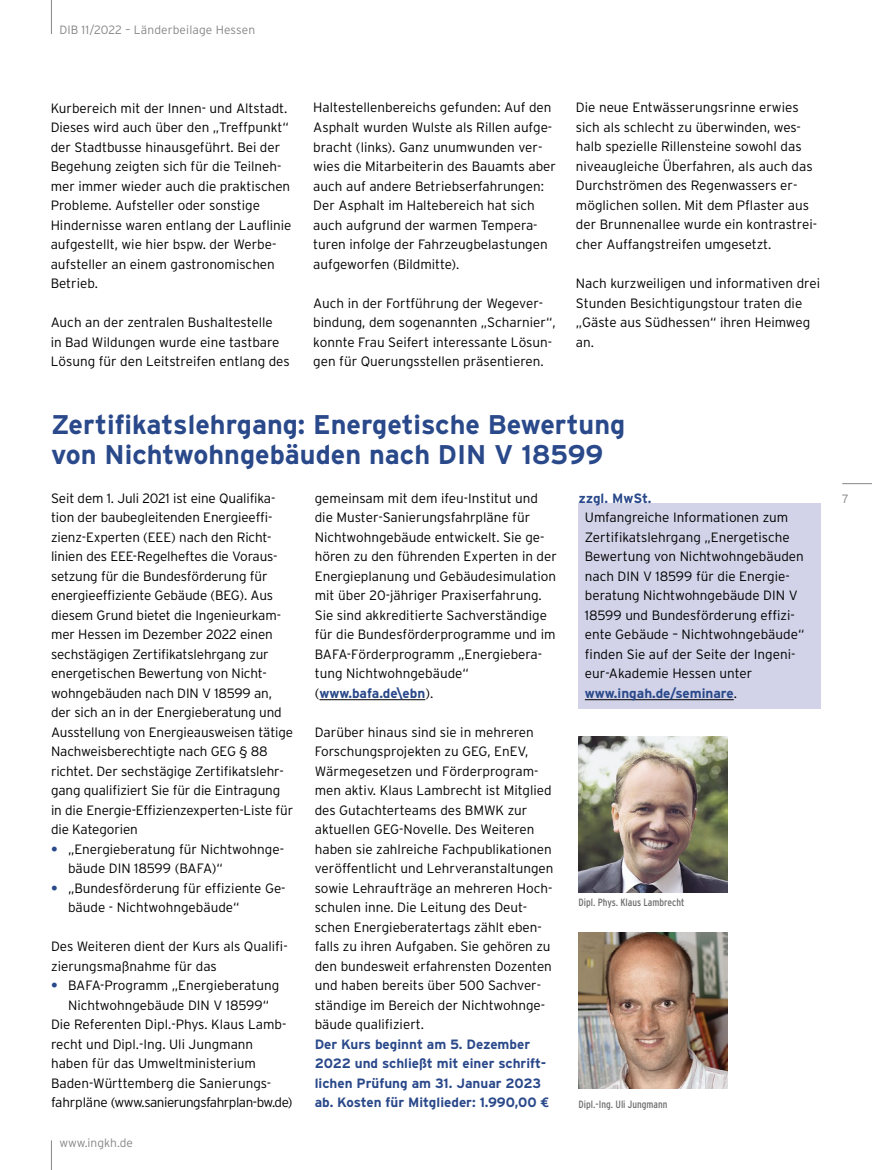
<style>
.page{position:relative;width:872px;height:1170px;background:#fff}
.page>*{position:absolute;margin:0;border:0;box-sizing:border-box;transform-origin:0 0}
.t1{font:700 27px/30px "Interstate";color:#2a498a}
.t2{font:300 13.5px/19.5px "Interstate";color:#000}
.t3{font:700 13.5px/19.5px "Interstate";color:#2a498a}
.t4{font:300 13.5px "Interstate";letter-spacing:-.035em;color:#000}
.t5{font:300 12px "Interstate";letter-spacing:.01em;color:#868686}
.t6{font:condensed 10.5px "Interstate";color:#6f6f6e}
.s1{font-weight:700;color:#2a498a}
.s2{font-family:"Meta OT"}
</style>
<div class="page">
<hr style="left:842px;top:483px;width:30px;height:1px;background:#868686">
<hr style="left:51px;top:0;width:1px;height:34px;background:#868686">
<svg style="left:51px;top:1140px;width:1px;height:29px"></svg>
<hr style="left:319px;top:699px;width:106px;height:1px;background:#000">
<div style="left:578px;top:504px;width:243px;height:205px;background:#d2d3e8"></div>
<hr style="left:585px;top:699px;width:149px;height:1px;background:#000">
<img style="left:578px;top:932px;width:149px;height:156px">
<img style="left:578px;top:736px;width:149px;height:156px">
<p class="t5" style="left:59px;top:23px;width:197px">DIB 11/2022 – Länderbeilage Hessen</p>
<p class="t2" style="left:51px;top:98px;width:242px">Kurbereich mit der Innen- und Altstadt.<br>Dieses wird auch über den „Treffpunkt“ der Stadtbusse hinausgeführt. Bei der Begehung zeigten sich für die Teilneh&shy;mer immer wieder auch die praktischen Probleme. Aufsteller oder sonstige Hindernisse waren entlang der Lauflinie aufgestellt, wie hier bspw. der Werbe&shy;aufsteller an einem gastronomischen Betrieb.</p>
<p class="t2" style="left:51px;top:312px;width:241px">Auch an der zentralen Bushaltestelle<br>in Bad Wildungen wurde eine tastbare<br>Lösung für den Leitstreifen entlang des</p>
<p class="t2" style="left:313px;top:98px;width:244px">Haltestellenbereichs gefunden: Auf den Asphalt wurden Wulste als Rillen aufge&shy;bracht (links). Ganz unumwunden ver&shy;wies die Mitarbeiterin des Bauamts aber auch auf andere Betriebserfahrungen:<br>Der Asphalt im Haltebereich hat sich auch aufgrund der warmen Tempera&shy;turen infolge der Fahrzeugbelastungen aufgeworfen (Bildmitte).</p>
<p class="t2" style="left:313px;top:293px;width:244px">Auch in der Fortführung der Wegever&shy;bindung, dem sogenannten „Scharnier“, konnte Frau Seifert interessante Lösun&shy;gen für Querungsstellen präsentieren.</p>
<p class="t2" style="left:576px;top:98px;width:243px">Die neue Entwässerungsrinne erwies sich als schlecht zu überwinden, wes&shy;halb spezielle Rillensteine sowohl das niveaugleiche Überfahren, als auch das Durchströmen des Regenwassers er&shy;möglichen sollen. Mit dem Pflaster aus der Brunnenallee wurde ein kontrastrei&shy;cher Auffangstreifen umgesetzt.</p>
<p class="t2" style="left:576px;top:273px;width:246px">Nach kurzweiligen und informativen drei<br>Stunden Besichtigungstour traten die „Gäste aus Südhessen“ ihren Heimweg an.</p>
<h1 class="t1" style="left:51px;top:409px;width:576px">Zertifikatslehrgang: Energetische Bewertung von Nichtwohngebäuden nach DIN V 18599</h1>
<p class="t2" style="left:51px;top:488px;width:244px">Seit dem 1. Juli 2021 ist eine Qualifika&shy;tion der baubegleitenden Energieeffi&shy;zienz-Experten (EEE) nach den Richt&shy;linien des EEE-Regelheftes die Voraus&shy;setzung für die Bundesförderung für energieeffiziente Gebäude (BEG). Aus diesem Grund bietet die Ingenieurkam&shy;mer Hessen im Dezember 2022 einen sechstägigen Zertifikatslehrgang zur energetischen Bewertung von Nicht&shy;wohngebäuden nach DIN V 18599 an, der sich an in der Energieberatung und Ausstellung von Energieausweisen tätige Nachweisberechtigte nach GEG § 88 richtet. Der sechstägige Zertifikatslehr&shy;gang qualifiziert Sie für die Eintragung in die Energie-Effizienzexperten-Liste für die Kategorien</p>
<p class="t2" style="left:68px;top:839px;width:217px;text-indent:-17px"><span class="s1">•</span> „Energieberatung für Nichtwohnge&shy;bäude DIN 18599 (BAFA)“</p>
<p class="t2" style="left:68px;top:878px;width:219px;text-indent:-17px"><span class="s1">•</span> „Bundesförderung für effiziente Ge&shy;bäude - Nichtwohngebäude“</p>
<p class="t2" style="left:51px;top:936px;width:238px">Des Weiteren dient der Kurs als Qualifi&shy;zierungsmaßnahme für das</p>
<p class="t2" style="left:51px;top:975px;width:230px"><span class="s1">•</span> BAFA-Programm „Energieberatung</p>
<p class="t2" style="left:68px;top:995px;width:203px">Nichtwohngebäude DIN V 18599“</p>
<p class="t2" style="left:51px;top:1014px;width:235px">Die Referenten Dipl.-Phys. Klaus Lamb-</p>
<p class="t2" style="left:51px;top:1034px;width:204px">recht und Dipl.-Ing. Uli Jungmann</p>
<p class="t2" style="left:51px;top:1053px;width:206px">haben für das Umweltministerium</p>
<p class="t2" style="left:51px;top:1073px;width:222px">Baden-Württemberg die Sanierungs-</p>
<p class="t4" style="left:51px;top:1094px;width:243px">fahrpläne (www.sanierungsfahrplan-bw.de)</p>
<p class="t2" style="left:315px;top:488px;width:244px">gemeinsam mit dem ifeu-Institut und die Muster-Sanierungsfahrpläne für Nichtwohngebäude entwickelt. Sie ge&shy;hören zu den führenden Experten in der Energieplanung und Gebäudesimulation mit über 20-jähriger Praxiserfahrung.<br>Sie sind akkreditierte Sachverständige für die Bundesförderprogramme und im BAFA-Förderprogramm „Energiebera&shy;tung Nichtwohngebäude“ (<span class="s1">www.bafa.de\ebn</span>).</p>
<p class="t2" style="left:315px;top:722px;width:240px">Darüber hinaus sind sie in mehreren Forschungsprojekten zu GEG, EnEV, Wärmegesetzen und Förderprogram&shy;men aktiv. Klaus Lambrecht ist Mitglied des Gutachterteams des BMWK zur aktuellen GEG-Novelle. Des Weiteren haben sie zahlreiche Fachpublikationen veröffentlicht und Lehrveranstaltungen sowie Lehraufträge an mehreren Hoch&shy;schulen inne. Die Leitung des Deut&shy;schen Energieberatertags zählt eben&shy;falls zu ihren Aufgaben. Sie gehören zu den bundesweit erfahrensten Dozenten und haben bereits über 500 Sachver&shy;ständige im Bereich der Nichtwohnge&shy;bäude qualifiziert.</p>
<p class="t3" style="left:315px;top:1034px;width:236px">Der Kurs beginnt am 5. Dezember 2022 und schließt mit einer schrift&shy;lichen Prüfung am 31. Januar 2023 ab. Kosten für Mitglieder: 1.990,00 <span class="s2">€</span></p>
<p class="t3" style="left:578px;top:488px;width:75px">zzgl. MwSt.</p>
<p class="t2" style="left:585px;top:507px;width:221px">Umfangreiche Informationen zum<br>Zertifikatslehrgang „Energetische<br>Bewertung von Nichtwohngebäuden nach DIN V 18599 für die Energie&shy;beratung Nichtwohngebäude DIN V<br>18599 und Bundesförderung effizi&shy;ente Gebäude – Nichtwohngebäude“ finden Sie auf der Seite der Ingeni&shy;eur-Akademie Hessen unter <span class="s1">www.ingah.de/seminare</span>.</p>
<p class="t6" style="left:578px;top:896px;width:108px">Dipl. Phys. Klaus Lambrecht</p>
<p class="t6" style="left:578px;top:1097px;width:90px">Dipl.-Ing. Uli Jungmann</p>
<p class="t5" style="left:59px;top:1135px;width:75px">www.ingkh.de</p>
<p class="t5" style="left:842px;top:492px;width:8px">7</p>
</div>
